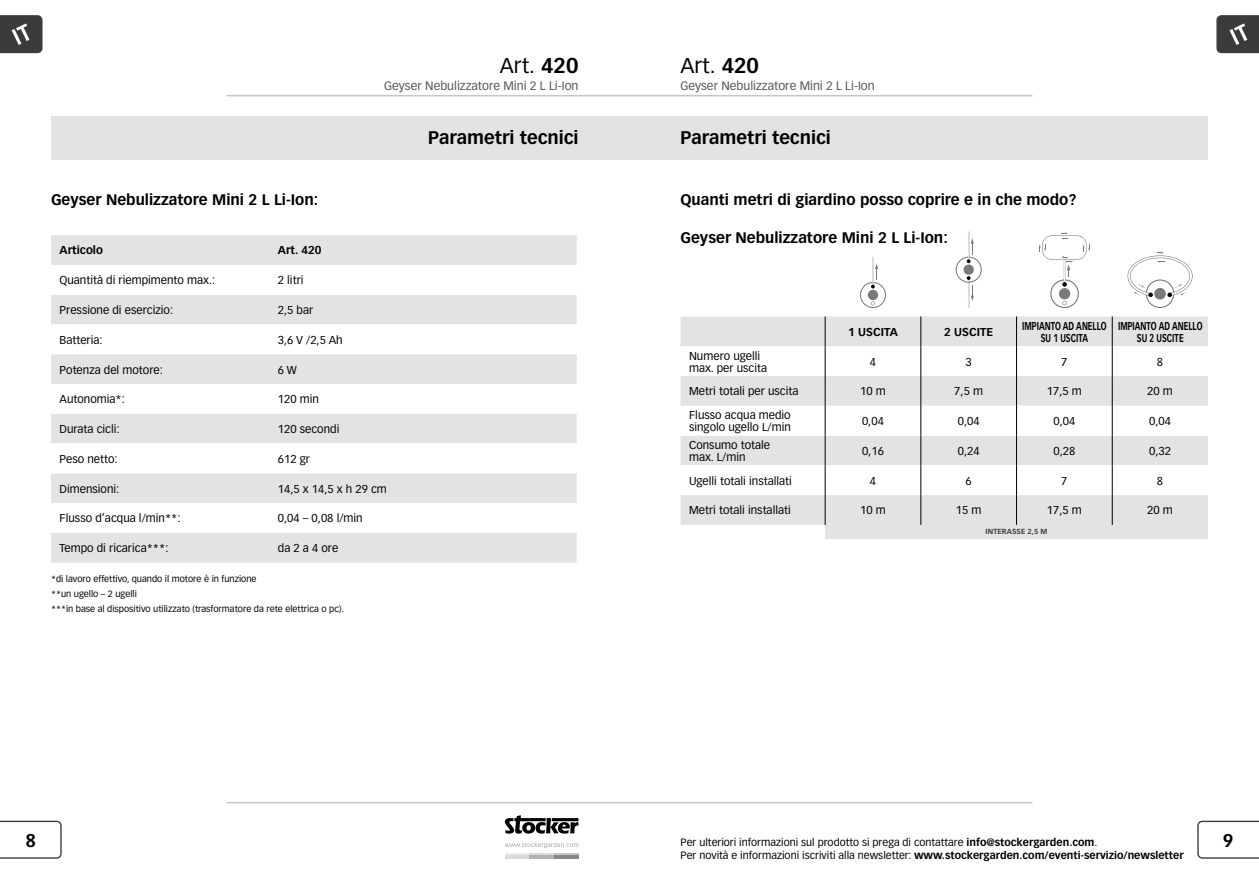
<style>
.page{position:relative;width:1259px;height:893px;background:#fff}
.page>*{position:absolute;margin:0;border:0;box-sizing:border-box;transform-origin:0 0}
.t1{font:21px "Vectora LT Std";color:#000}
.t2{font:700 18px "Vectora LT Std";color:#000}
.t3{font:700 15px "Vectora LT Std";color:#000}
.t4{font:12px "Vectora LT Std";color:#565656}
.t5{font:11.25px/12px "Vectora LT Std";color:#000}
.t6{font:700 11.25px/12px "Vectora LT Std";color:#000;text-align:center;scale:.7 1}
.t7{font:700 11.25px "Vectora LT Std";color:#000}
.t8{font:700 10.5px "Vectora LT Std";color:#000}
.t9{font:10.5px "Vectora LT Std";color:#000}
.t10{font:9px/15px "Vectora LT Std";color:#000}
.t11{font:700 7.2px "Vectora LT Std";letter-spacing:.01em;color:#3b3b3a}
.s1{font-weight:700}
.s2{font-weight:400}
</style>
<div class="page">
<hr style="left:226px;top:802px;width:403px;height:1px;background:#c5c6c6">
<hr style="left:629px;top:802px;width:403px;height:1px;background:#c5c6c6">
<svg style="left:1197px;top:821px;width:62px;height:38px"></svg>
<svg style="left:0;top:821px;width:62px;height:38px"></svg>
<svg style="left:505px;top:815px;width:73px;height:19px"></svg>
<svg style="left:505px;top:842px;width:73px;height:6px"></svg>
<hr style="left:505px;top:853px;width:24px;height:2px;background:#ececed">
<hr style="left:529px;top:853px;width:25px;height:2px;background:#dadada">
<hr style="left:554px;top:853px;width:24px;height:2px;background:#c5c6c6">
<hr style="left:505px;top:855px;width:24px;height:4px;background:#dadada">
<hr style="left:529px;top:855px;width:25px;height:4px;background:#b1b2b3">
<hr style="left:554px;top:855px;width:24px;height:4px;background:#878786">
<hr style="left:226px;top:95px;width:403px;height:1px;background:#c5c6c6">
<hr style="left:629px;top:95px;width:403px;height:1px;background:#c5c6c6">
<svg style="left:1216px;top:15px;width:43px;height:38px"></svg>
<svg style="left:0;top:15px;width:43px;height:38px"></svg>
<div style="left:51px;top:116px;width:578px;height:43px;background:#e3e3e3"></div>
<div style="left:629px;top:116px;width:579px;height:44px;background:#e3e3e3"></div>
<div style="left:51px;top:235px;width:526px;height:328px;background:#e3e3e3"></div>
<svg style="left:51px;top:265px;width:526px;height:268px"></svg>
<div style="left:825px;top:525px;width:383px;height:13px;background:#e3e3e3"></div>
<div style="left:680px;top:316px;width:528px;height:209px;background:#e3e3e3"></div>
<svg style="left:680px;top:346px;width:528px;height:149px"></svg>
<hr style="left:825px;top:316px;width:1px;height:30px;background:#000">
<hr style="left:920px;top:316px;width:1px;height:30px;background:#000">
<hr style="left:1016px;top:316px;width:1px;height:30px;background:#000">
<hr style="left:1112px;top:316px;width:1px;height:30px;background:#000">
<hr style="left:825px;top:346px;width:1px;height:30px;background:#000">
<hr style="left:920px;top:346px;width:1px;height:30px;background:#000">
<hr style="left:1016px;top:346px;width:1px;height:30px;background:#000">
<hr style="left:1112px;top:346px;width:1px;height:30px;background:#000">
<hr style="left:825px;top:376px;width:1px;height:30px;background:#000">
<hr style="left:920px;top:376px;width:1px;height:30px;background:#000">
<hr style="left:1016px;top:376px;width:1px;height:30px;background:#000">
<hr style="left:1112px;top:376px;width:1px;height:30px;background:#000">
<hr style="left:825px;top:406px;width:1px;height:30px;background:#000">
<hr style="left:920px;top:406px;width:1px;height:30px;background:#000">
<hr style="left:1016px;top:406px;width:1px;height:30px;background:#000">
<hr style="left:1112px;top:406px;width:1px;height:30px;background:#000">
<svg style="left:825px;top:436px;width:1px;height:29px"></svg>
<svg style="left:920px;top:436px;width:1px;height:29px"></svg>
<svg style="left:1016px;top:436px;width:1px;height:29px"></svg>
<svg style="left:1112px;top:436px;width:1px;height:29px"></svg>
<hr style="left:825px;top:465px;width:1px;height:30px;background:#000">
<hr style="left:920px;top:465px;width:1px;height:30px;background:#000">
<hr style="left:1016px;top:465px;width:1px;height:30px;background:#000">
<hr style="left:1112px;top:465px;width:1px;height:30px;background:#000">
<hr style="left:825px;top:495px;width:1px;height:30px;background:#000">
<hr style="left:920px;top:495px;width:1px;height:30px;background:#000">
<hr style="left:1016px;top:495px;width:1px;height:30px;background:#000">
<hr style="left:1112px;top:495px;width:1px;height:30px;background:#000">
<svg style="left:860px;top:257px;width:26px;height:51px"></svg>
<svg style="left:955px;top:231px;width:26px;height:77px"></svg>
<svg style="left:1039px;top:232px;width:51px;height:76px"></svg>
<svg style="left:1127px;top:252px;width:65px;height:56px"></svg>
<h1 class="t1" style="left:500px;top:53px;width:80px">Art. <span class="s1">420</span></h1>
<p class="t4" style="left:384px;top:79px;width:196px">Geyser Nebulizzatore Mini 2 L Li-Ion</p>
<h1 class="t1" style="left:680px;top:53px;width:80px">Art. <span class="s1">420</span></h1>
<p class="t4" style="left:680px;top:79px;width:196px">Geyser Nebulizzatore Mini 2 L Li-Ion</p>
<h3 class="t3" style="left:51px;top:191px;width:269px">Geyser Nebulizzatore Mini 2 L Li-Ion:</h3>
<p class="t7" style="left:60px;top:244px;width:45px">Articolo</p>
<p class="t7" style="left:278px;top:244px;width:45px">Art. 420</p>
<p class="t5" style="left:60px;top:274px;width:157px">Quantità di riempimento max.:</p>
<p class="t5" style="left:278px;top:274px;width:27px">2 litri</p>
<p class="t5" style="left:60px;top:304px;width:115px">Pressione di esercizio:</p>
<p class="t5" style="left:278px;top:304px;width:37px">2,5 bar</p>
<p class="t5" style="left:60px;top:334px;width:45px">Batteria:</p>
<p class="t5" style="left:278px;top:334px;width:66px">3,6 V /2,5 Ah</p>
<p class="t5" style="left:60px;top:364px;width:105px">Potenza del motore:</p>
<p class="t5" style="left:278px;top:364px;width:20px">6 W</p>
<p class="t5" style="left:60px;top:393px;width:67px">Autonomia*:</p>
<p class="t5" style="left:278px;top:393px;width:43px">120 min</p>
<p class="t5" style="left:60px;top:423px;width:62px">Durata cicli:</p>
<p class="t5" style="left:278px;top:423px;width:63px">120 secondi</p>
<p class="t5" style="left:60px;top:453px;width:60px">Peso netto:</p>
<p class="t5" style="left:278px;top:453px;width:34px">612 gr</p>
<p class="t5" style="left:60px;top:483px;width:61px">Dimensioni:</p>
<p class="t5" style="left:278px;top:483px;width:111px">14,5 x 14,5 x h 29 cm</p>
<p class="t5" style="left:60px;top:512px;width:123px">Flusso d’acqua l/min**:</p>
<p class="t5" style="left:278px;top:512px;width:86px">0,04 – 0,08 l/min</p>
<p class="t5" style="left:60px;top:542px;width:111px">Tempo di ricarica***:</p>
<p class="t5" style="left:278px;top:542px;width:62px">da 2 a 4 ore</p>
<p class="t10" style="left:51px;top:572px;width:294px">*di lavoro effettivo, quando il motore è in funzione<br>**un ugello – 2 ugelli<br>***in base al dispositivo utilizzato (trasformatore da rete elettrica o pc).</p>
<h2 class="t2" style="left:428px;top:126px;width:152px">Parametri tecnici</h2>
<h2 class="t2" style="left:680px;top:126px;width:152px">Parametri tecnici</h2>
<h3 class="t3" style="left:680px;top:191px;width:397px">Quanti metri di giardino posso coprire e in che modo?</h3>
<h3 class="t3" style="left:680px;top:229px;width:269px">Geyser Nebulizzatore Mini 2 L Li-Ion:</h3>
<p class="t7" style="left:848px;top:325px;width:51px">1 USCITA</p>
<p class="t7" style="left:944px;top:325px;width:50px">2 USCITE</p>
<p class="t6" style="left:1022px;top:320px;width:122px">IMPIANTO AD ANELLO<br>SU 1 USCITA</p>
<p class="t6" style="left:1118px;top:320px;width:122px">IMPIANTO AD ANELLO<br>SU 2 USCITE</p>
<p class="t5" style="left:689px;top:350px;width:80px">Numero ugelli max. per uscita</p>
<p class="t5" style="left:870px;top:356px;width:8px">4</p>
<p class="t5" style="left:965px;top:356px;width:8px">3</p>
<p class="t5" style="left:1061px;top:356px;width:8px">7</p>
<p class="t5" style="left:1157px;top:356px;width:8px">8</p>
<p class="t5" style="left:689px;top:385px;width:111px">Metri totali per uscita</p>
<p class="t5" style="left:860px;top:385px;width:27px">10 m</p>
<p class="t5" style="left:954px;top:385px;width:30px">7,5 m</p>
<p class="t5" style="left:1047px;top:385px;width:37px">17,5 m</p>
<p class="t5" style="left:1147px;top:385px;width:27px">20 m</p>
<p class="t5" style="left:689px;top:409px;width:103px">Flusso acqua medio singolo ugello L/min</p>
<p class="t5" style="left:862px;top:415px;width:23px">0,04</p>
<p class="t5" style="left:957px;top:415px;width:23px">0,04</p>
<p class="t5" style="left:1053px;top:415px;width:23px">0,04</p>
<p class="t5" style="left:1149px;top:415px;width:23px">0,04</p>
<p class="t5" style="left:689px;top:439px;width:83px">Consumo totale max. L/min</p>
<p class="t5" style="left:862px;top:445px;width:23px">0,16</p>
<p class="t5" style="left:957px;top:445px;width:23px">0,24</p>
<p class="t5" style="left:1053px;top:445px;width:23px">0,28</p>
<p class="t5" style="left:1149px;top:445px;width:23px">0,32</p>
<p class="t5" style="left:689px;top:475px;width:104px">Ugelli totali installati</p>
<p class="t5" style="left:870px;top:475px;width:8px">4</p>
<p class="t5" style="left:965px;top:475px;width:8px">6</p>
<p class="t5" style="left:1061px;top:475px;width:8px">7</p>
<p class="t5" style="left:1157px;top:475px;width:8px">8</p>
<p class="t5" style="left:689px;top:504px;width:103px">Metri totali installati</p>
<p class="t5" style="left:860px;top:504px;width:27px">10 m</p>
<p class="t5" style="left:956px;top:504px;width:27px">15 m</p>
<p class="t5" style="left:1047px;top:504px;width:37px">17,5 m</p>
<p class="t5" style="left:1147px;top:504px;width:27px">20 m</p>
<p class="t11" style="left:985px;top:527px;width:63px">INTERASSE 2,5 M</p>
<h2 class="t2" style="left:25px;top:829px;width:12px">8</h2>
<p class="t9" style="left:680px;top:836px;width:418px">Per ulteriori informazioni sul prodotto si prega di contattare <span class="s1">info@stockergarden.com</span>.</p>
<h2 class="t2" style="left:1222px;top:829px;width:12px">9</h2>
<p class="t8" style="left:680px;top:849px;width:504px"><span class="s2">Per novità e informazioni iscriviti alla newsletter:</span> www.stockergarden.com/eventi-servizio/newsletter</p>
</div>
